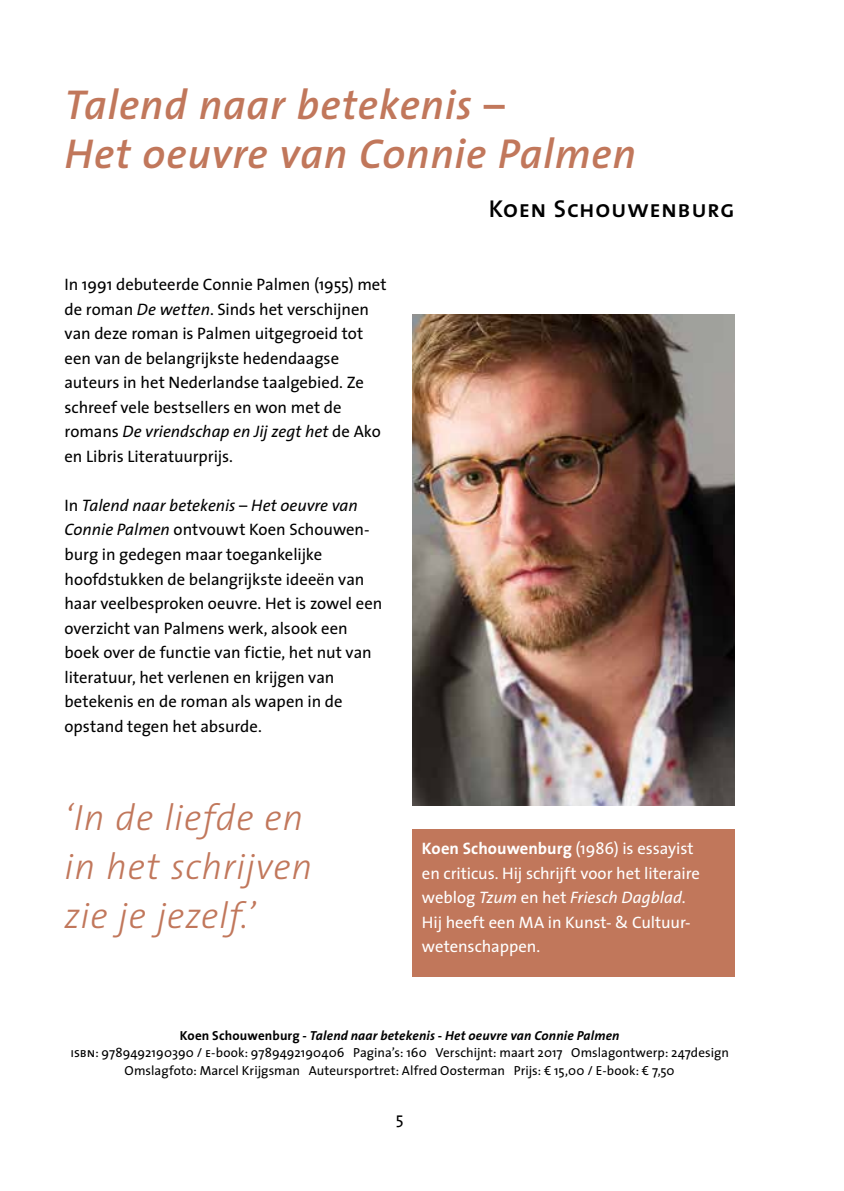
<style>
.page{position:relative;width:844px;height:1191px;background:#fff}
.page>*{position:absolute;margin:0;border:0;box-sizing:border-box;transform-origin:0 0}
.t1{font:italic 600 42px/49px "The Sans";letter-spacing:.015em;color:#c1775b}
.t2{font:italic 300 36.75px/49px "The Sans";letter-spacing:.02em;color:#c1775b}
.t3{font:24.5px "The Sans Semi Bold Caps";letter-spacing:.025em;color:#000}
.t4{font:16.62px/24.5px "The Sans";letter-spacing:-.005em;color:#000}
.t5{font:16.62px/24.5px "The Sans";letter-spacing:-.005em;color:#fff}
.t6{font:13.12px/17.5px "The Sans";letter-spacing:.005em;color:#000;text-align:center}
.s1{font-style:italic}
.s2{font-weight:700}
.s3{font-weight:700;font-style:italic}
.s4{font-family:"The Sans Regular Caps"}
</style>
<div class="page">
<div style="left:412px;top:829px;width:322px;height:147px;background:#c1775b"></div>
<img style="left:412px;top:315px;width:322px;height:490px">
<h1 class="t1" style="left:64px;top:79px;width:573px">Talend naar betekenis –<br>Het oeuvre van Connie Palmen</h1>
<h3 class="t3" style="left:488px;top:188px;width:247px">Koen Schouwenburg</h3>
<p class="t4" style="left:64px;top:272px;width:323px">In 1991 debuteerde Connie Palmen (1955) met de roman <span class="s1">De wetten</span>. Sinds het verschijnen van deze roman is Palmen uitgegroeid tot een van de belangrijkste hedendaagse auteurs in het Nederlandse taalgebied. Ze schreef vele bestsellers en won met de romans <span class="s1">De vriendschap en Jij zegt het</span> de Ako en Libris Literatuurprijs.</p>
<p class="t4" style="left:64px;top:492px;width:319px">In <span class="s1">Talend naar betekenis</span> – <span class="s1">Het oeuvre van Connie Palmen</span> ontvouwt Koen Schouwen&shy;burg in gedegen maar toegankelijke hoofdstukken de belangrijkste ideeën van haar veelbesproken oeuvre. Het is zowel een overzicht van Palmens werk, alsook een boek over de functie van fictie, het nut van literatuur, het verlenen en krijgen van betekenis en de roman als wapen in de opstand tegen het absurde.</p>
<h2 class="t2" style="left:64px;top:791px;width:249px">‘In de liefde en in het schrijven zie je jezelf.’</h2>
<p class="t5" style="left:422px;top:835px;width:279px"><span class="s2">Koen Schouwenburg</span> (1986) is essayist en criticus. Hij schrijft voor het literaire weblog <span class="s1">Tzum</span> en het <span class="s1">Friesch Dagblad</span>.<br>Hij heeft een MA in Kunst- &amp; Cultuur&shy;wetenschappen.</p>
<p class="t6" style="left:70px;top:1026px;width:660px"><span class="s2">Koen Schouwenburg -</span> <span class="s3">Talend naar betekenis - Het oeuvre van Connie Palmen<br></span><span class="s4">isbn</span>: 9789492190390 / <span class="s4">e</span>-book: 9789492190406 Pagina’s: 160 Verschijnt: maart 2017 Omslagontwerp: 247design<br>Omslagfoto: Marcel Krijgsman Auteursportret: Alfred Oosterman Prijs: € 15,00 / E-book: € 7,50</p>
<p class="t4" style="left:395px;top:1105px;width:9px">5</p>
</div>
